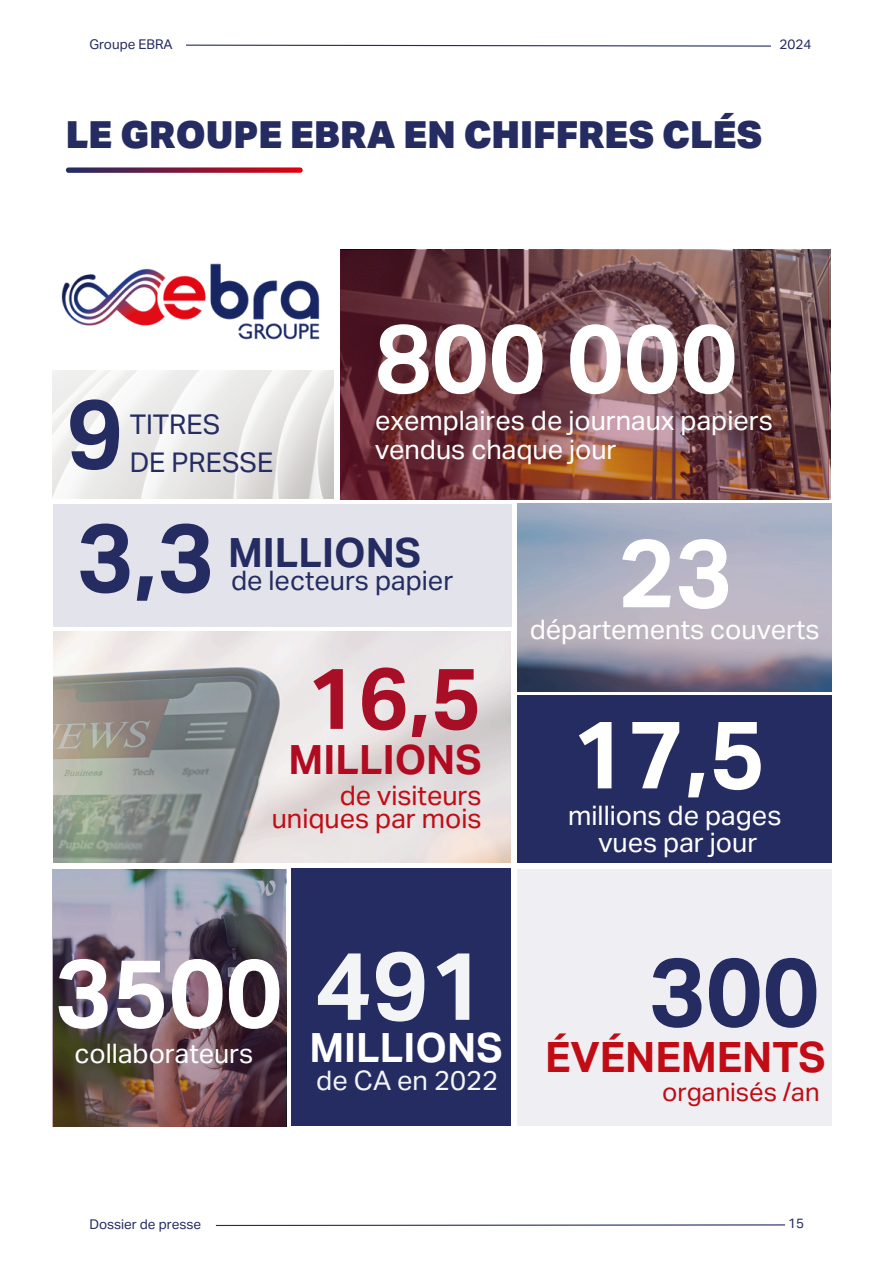
<style>
.page{position:relative;width:894px;height:1264px;background:#fff}
.page>*{position:absolute;margin:0;border:0;box-sizing:border-box;transform-origin:0 0}
.t1{font:700 96.9px "Aktiv Grotesk";color:#252c62}
.t2{font:700 96px "Aktiv Grotesk";color:#fff}
.t3{font:700 96px "Aktiv Grotesk";color:#252c62}
.t4{font:700 96px "Aktiv Grotesk";color:#f3f4f5}
.t5{font:700 86.4px "Aktiv Grotesk";color:#a80e26}
.t6{font:700 42px "Aktiv Grotesk";color:#c20c15}
.t7{font:700 40.5px "Aktiv Grotesk";color:#b00b21}
.t8{font:700 40.5px "Aktiv Grotesk";color:#252c62}
.t9{font:700 40.5px "Aktiv Grotesk";color:#fff}
.t10{font:900 37.5px "Aktiv Grotesk";color:#252c62}
.t11{font:27.3px/37.5px "Aktiv Grotesk";color:#252c62}
.t12{font:27px/27px "Aktiv Grotesk";color:#fff;text-align:center}
.t13{font:27px/23.7px "Aktiv Grotesk";color:#c20c15;text-align:right}
.t14{font:27px "Aktiv Grotesk";color:#252c62}
.t15{font:27px "Aktiv Grotesk";color:#f3f4f5}
.t16{font:25.5px "Aktiv Grotesk";color:#c20c15}
.t17{font:13.5px "Aktiv Grotesk";color:#252c62}
</style>
<div class="page">
<svg style="left:66px;top:167px;width:236px;height:6px"></svg>
<svg style="left:215px;top:1224px;width:571px;height:2px"></svg>
<div style="left:53px;top:504px;width:458px;height:122px;background:#e3e4eb"></div>
<img style="left:53px;top:631px;width:457px;height:231px">
<div style="left:517px;top:695px;width:314px;height:168px;background:#252c62"></div>
<svg style="left:517px;top:503px;width:314px;height:188px;background:#a2a2b5"></svg>
<div style="left:291px;top:868px;width:219px;height:257px;background:#252c62"></div>
<img style="left:340px;top:250px;width:487px;height:249px">
<img style="left:53px;top:869px;width:233px;height:257px">
<img style="left:53px;top:370px;width:280px;height:128px">
<div style="left:517px;top:869px;width:314px;height:256px;background:#efeff3"></div>
<img style="left:61px;top:263px;width:259px;height:77px">
<svg style="left:186px;top:44px;width:585px;height:3px"></svg>
<p class="t17" style="left:89px;top:38px;width:85px">Groupe EBRA</p>
<h1 class="t17" style="left:779px;top:39px;width:33px">2024</h1>
<p class="t10" style="left:66px;top:119px;width:698px">LE GROUPE EBRA EN CHIFFRES CLÉS</p>
<p class="t1" style="left:66px;top:393px;width:59px">9</p>
<h4 class="t11" style="left:130px;top:408px;width:145px">TITRES<br>DE PRESSE</h4>
<h5 class="t2" style="left:375px;top:317px;width:364px">800 000</h5>
<p class="t12" style="left:375px;top:407px;width:399px;line-height:29.2px;text-align:left">exemplaires de journaux papiers vendus chaque jour</p>
<h1 class="t3" style="left:77px;top:517px;width:139px">3,3</h1>
<h2 class="t8" style="left:228px;top:535px;width:194px">MILLIONS</h2>
<h2 class="t14" style="left:231px;top:568px;width:224px">de lecteurs papier</h2>
<h5 class="t5" style="left:306px;top:661px;width:176px">16,5</h5>
<p class="t7" style="left:288px;top:742px;width:194px">MILLIONS</p>
<h1 class="t13" style="left:272px;top:785px;width:211px">de visiteurs uniques par mois</h1>
<p class="t2" style="left:618px;top:532px;width:115px">23</p>
<h1 class="t12" style="left:529px;top:618px;width:291px">départements couverts</h1>
<h2 class="t2" style="left:571px;top:713px;width:196px">17,5</h2>
<h5 class="t12" style="left:568px;top:803px;width:214px">millions de pages vues par jour</h5>
<h5 class="t2" style="left:55px;top:952px;width:229px">3500</h5>
<h1 class="t12" style="left:74px;top:1042px;width:180px">collaborateurs</h1>
<p class="t4" style="left:315px;top:945px;width:172px">491</p>
<h5 class="t9" style="left:309px;top:1030px;width:194px">MILLIONS</h5>
<p class="t15" style="left:316px;top:1068px;width:183px">de CA en 2022</p>
<p class="t3" style="left:648px;top:951px;width:172px">300</p>
<h5 class="t6" style="left:545px;top:1039px;width:282px">ÉVÉNEMENTS</h5>
<h1 class="t16" style="left:662px;top:1080px;width:159px">organisés /an</h1>
<p class="t17" style="left:89px;top:1218px;width:113px">Dossier de presse</p>
<h3 class="t17" style="left:788px;top:1217px;width:17px">15</h3>
</div>
